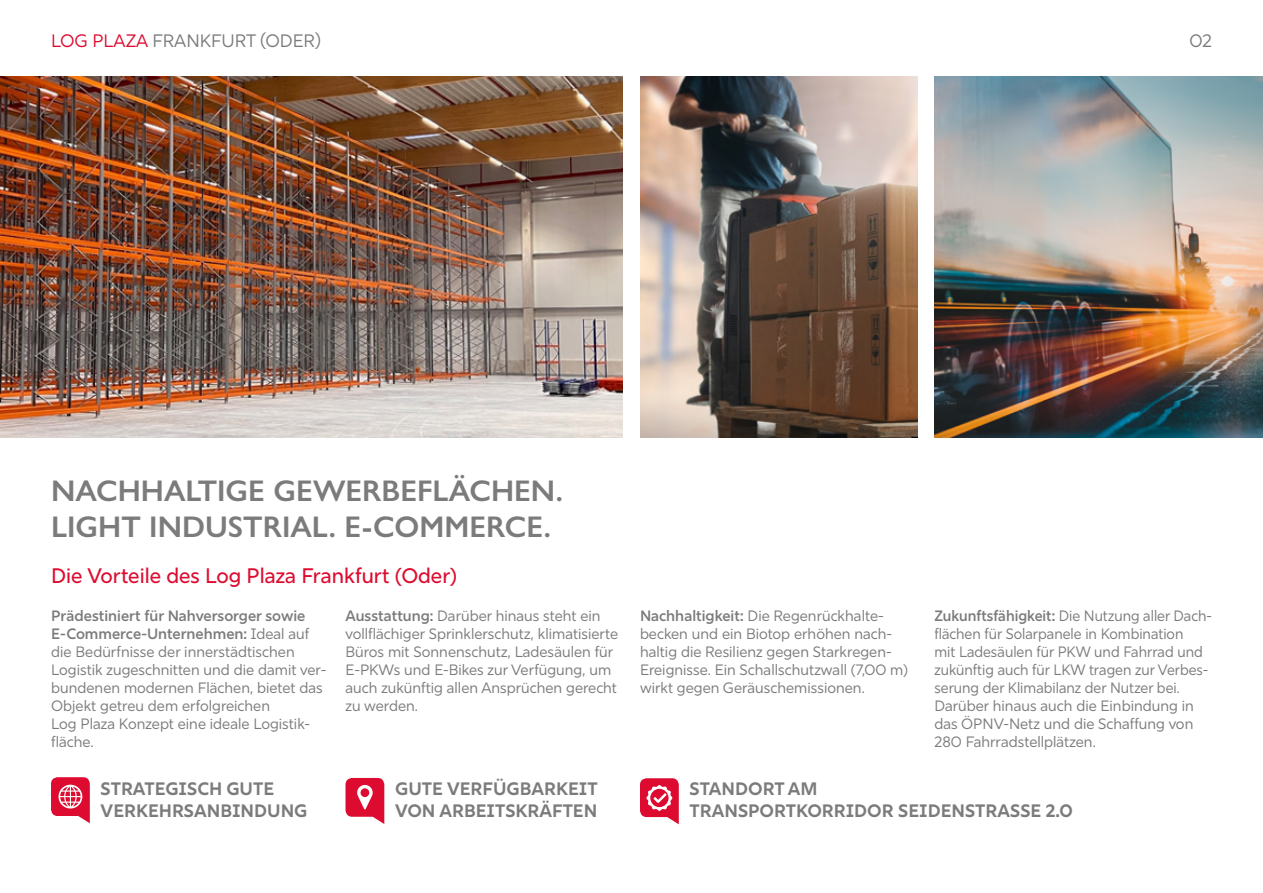
<style>
.page{position:relative;width:1263px;height:893px;background:#fff}
.page>*{position:absolute;margin:0;border:0;box-sizing:border-box;transform-origin:0 0}
.t1{font:600 30px/36px "Gill Sans Nova";color:#7c7b7b}
.t2{font:500 21px "Rig Sans";color:#dd0b2f}
.t3{font:700 18px/21.6px "Rig Sans";color:#7c7b7b}
.t4{font:18px "Rig Sans";color:#7c7b7b}
.t5{font:15px/18px "Rig Sans";color:#7c7b7b}
.s1{color:#dd0b2f}
.s2{font-weight:600}
</style>
<div class="page">
<img style="left:934px;top:77px;width:329px;height:361px">
<svg style="left:345px;top:778px;width:39px;height:46px"></svg>
<svg style="left:640px;top:778px;width:39px;height:46px"></svg>
<img style="left:640px;top:77px;width:277px;height:361px">
<svg style="left:51px;top:777px;width:39px;height:46px"></svg>
<img style="left:0;top:77px;width:623px;height:361px">
<p class="t4" style="left:51px;top:31px;width:271px"><span class="s1">LOG PLAZA</span> FRANKFURT (ODER)</p>
<p class="t4" style="left:1189px;top:31px;width:24px">02</p>
<h1 class="t1" style="left:51px;top:473px;width:513px">NACHHALTIGE GEWERBEFLÄCHEN.<br>LIGHT INDUSTRIAL. E-COMMERCE.</h1>
<h2 class="t2" style="left:51px;top:567px;width:407px">Die Vorteile des Log Plaza Frankfurt (Oder)</h2>
<p class="t5" style="left:51px;top:607px;width:277px"><span class="s2">Prädestiniert für Nahversorger sowie E-Commerce-Unternehmen:</span> Ideal auf die Bedürfnisse der innerstädtischen Logistik zugeschnitten und die damit ver&shy;bundenen modernen Flächen, bietet das Objekt getreu dem erfolgreichen<br>Log Plaza Konzept eine ideale Logistik&shy;fläche.</p>
<p class="t5" style="left:345px;top:607px;width:274px"><span class="s2">Ausstattung:</span> Darüber hinaus steht ein vollflächiger Sprinklerschutz, klimatisierte Büros mit Sonnenschutz, Ladesäulen für E-PKWs und E-Bikes zur Verfügung, um auch zukünftig allen Ansprüchen gerecht zu werden.</p>
<p class="t5" style="left:640px;top:607px;width:270px"><span class="s2">Nachhaltigkeit:</span> Die Regenrückhalte&shy;becken und ein Biotop erhöhen nach&shy;haltig die Resilienz gegen Starkregen-Ereignisse. Ein Schallschutzwall (7,00 m) wirkt gegen Geräuschemissionen.</p>
<p class="t5" style="left:934px;top:607px;width:279px"><span class="s2">Zukunftsfähigkeit:</span> Die Nutzung aller Dach&shy;flächen für Solarpanele in Kombination<br>mit Ladesäulen für PKW und Fahrrad und zukünftig auch für LKW tragen zur Verbes&shy;serung der Klimabilanz der Nutzer bei.<br>Darüber hinaus auch die Einbindung in das ÖPNV-Netz und die Schaffung von 280 Fahrradstellplätzen.</p>
<p class="t3" style="left:101px;top:778px;width:208px">STRATEGISCH GUTE<br>VERKEHRSANBINDUNG</p>
<p class="t3" style="left:395px;top:778px;width:204px">GUTE VERFÜGBARKEIT<br>VON ARBEITSKRÄFTEN</p>
<p class="t3" style="left:690px;top:778px;width:385px">STANDORT AM<br>TRANSPORTKORRIDOR SEIDENSTRASSE 2.0</p>
</div>
